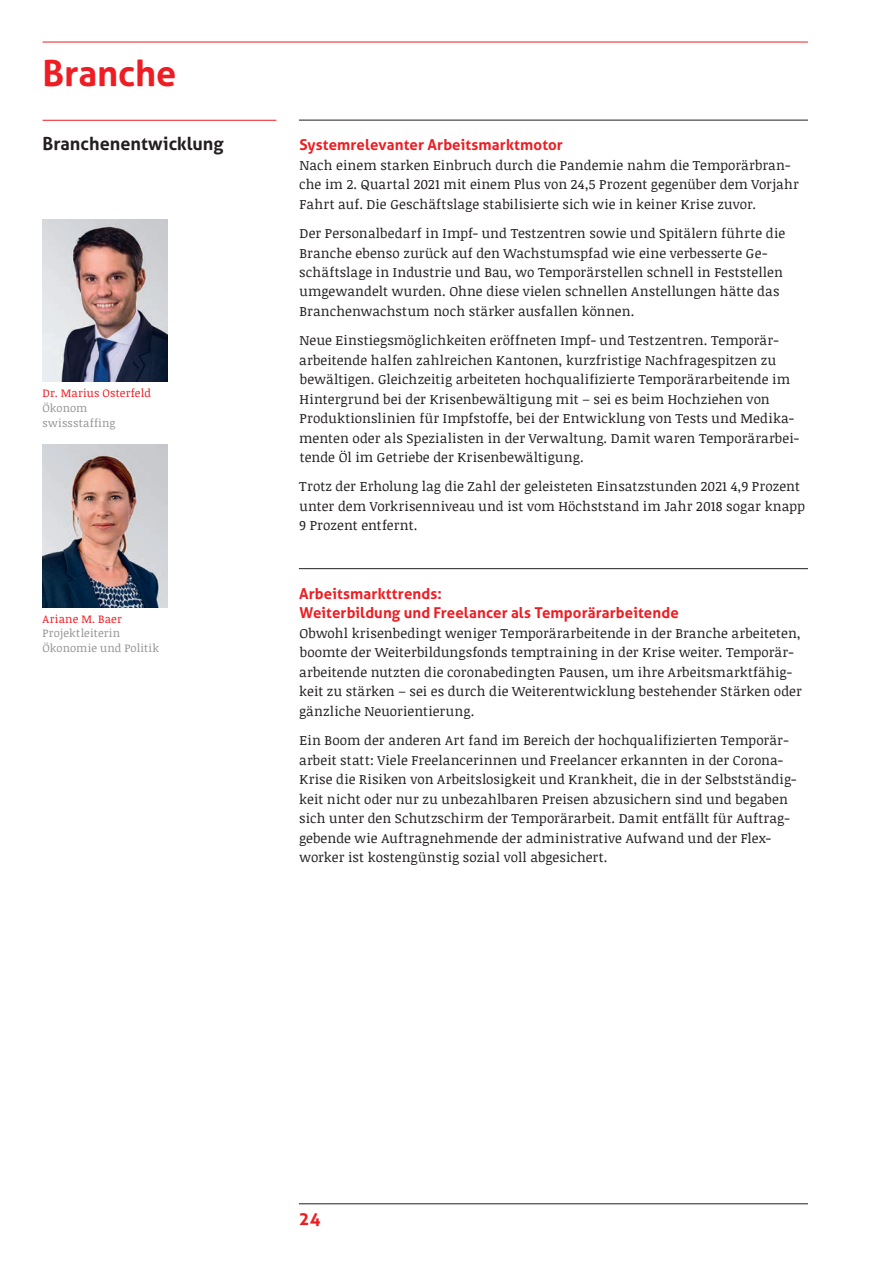
<style>
.page{position:relative;width:893px;height:1263px;background:#fff}
.page>*{position:absolute;margin:0;border:0;box-sizing:border-box;transform-origin:0 0}
.t1{font:700 36px "Aller";letter-spacing:-.005em;color:#ee1d23}
.t2{font:700 18px "Aller";color:#231f20}
.t3{font:700 18px "Aller";color:#ee1d23}
.t4{font:700 15px/19.5px "Aller";letter-spacing:.01em;color:#ee1d23}
.t5{font:13.5px/19.5px "Noticia Text";letter-spacing:.01em;color:#231f20}
.t6{font:11.25px/14.7px "Noticia Text";letter-spacing:.015em;color:#939598}
.t7{font:11.25px "Noticia Text";letter-spacing:.015em;color:#ee1d23}
</style>
<div class="page">
<img style="left:43px;top:219px;width:124px;height:162px">
<img style="left:43px;top:444px;width:124px;height:163px">
<hr style="left:299px;top:1203px;width:509px;height:1px;background:#231f20">
<hr style="left:43px;top:42px;width:765px;height:1px;background:#ee1d23">
<hr style="left:299px;top:120px;width:509px;height:1px;background:#231f20">
<hr style="left:299px;top:568px;width:509px;height:1px;background:#231f20">
<hr style="left:43px;top:120px;width:233px;height:1px;background:#ee1d23">
<h1 class="t1" style="left:43px;top:51px;width:135px">Branche</h1>
<h2 class="t2" style="left:43px;top:133px;width:183px">Branchenentwicklung</h2>
<p class="t7" style="left:43px;top:385px;width:110px">Dr. Marius Osterfeld</p>
<p class="t6" style="left:43px;top:400px;width:75px">Ökonom swissstaffing</p>
<p class="t7" style="left:43px;top:611px;width:81px">Ariane M. Baer</p>
<p class="t6" style="left:43px;top:626px;width:118px">Projektleiterin<br>Ökonomie und Politik</p>
<p class="t4" style="left:299px;top:135px;width:265px">Systemrelevanter Arbeitsmarktmotor</p>
<p class="t5" style="left:299px;top:155px;width:501px">Nach einem starken Einbruch durch die Pandemie nahm die Temporärbran&shy;che im 2. Quartal 2021 mit einem Plus von 24,5 Prozent gegenüber dem Vorjahr<br>Fahrt auf. Die Geschäftslage stabilisierte sich wie in keiner Krise zuvor.</p>
<p class="t5" style="left:299px;top:223px;width:487px">Der Personalbedarf in Impf- und Testzentren sowie und Spitälern führte die Branche ebenso zurück auf den Wachstumspfad wie eine verbesserte Ge&shy;schäftslage in Industrie und Bau, wo Temporärstellen schnell in Feststellen umgewandelt wurden. Ohne diese vielen schnellen Anstellungen hätte das Branchenwachstum noch stärker ausfallen können.</p>
<p class="t5" style="left:299px;top:330px;width:501px">Neue Einstiegsmöglichkeiten eröffneten Impf- und Testzentren. Temporär&shy;arbeitende halfen zahlreichen Kantonen, kurzfristige Nachfragespitzen zu bewältigen. Gleichzeitig arbeiteten hochqualifizierte Temporärarbeitende im Hintergrund bei der Krisenbewältigung mit – sei es beim Hochziehen von Produktionslinien für Impfstoffe, bei der Entwicklung von Tests und Medika&shy;menten oder als Spezialisten in der Verwaltung. Damit waren Temporärarbei&shy;tende Öl im Getriebe der Krisenbewältigung.</p>
<p class="t5" style="left:299px;top:476px;width:507px">Trotz der Erholung lag die Zahl der geleisteten Einsatzstunden 2021 4,9 Prozent unter dem Vorkrisenniveau und ist vom Höchststand im Jahr 2018 sogar knapp<br>9 Prozent entfernt.</p>
<p class="t4" style="left:299px;top:584px;width:381px">Arbeitsmarkttrends:<br>Weiterbildung und Freelancer als Temporärarbeitende</p>
<p class="t5" style="left:299px;top:623px;width:504px">Obwohl krisenbedingt weniger Temporärarbeitende in der Branche arbeiteten, boomte der Weiterbildungsfonds temptraining in der Krise weiter. Temporär&shy;arbeitende nutzten die coronabedingten Pausen, um ihre Arbeitsmarktfähig&shy;keit zu stärken – sei es durch die Weiterentwicklung bestehender Stärken oder gänzliche Neuorientierung.</p>
<p class="t5" style="left:299px;top:730px;width:499px">Ein Boom der anderen Art fand im Bereich der hochqualifizierten Temporär&shy;arbeit statt: Viele Freelancerinnen und Freelancer erkannten in der Corona-Krise die Risiken von Arbeitslosigkeit und Krankheit, die in der Selbstständig&shy;keit nicht oder nur zu unbezahlbaren Preisen abzusichern sind und begaben sich unter den Schutzschirm der Temporärarbeit. Damit entfällt für Auftrag&shy;gebende wie Auftragnehmende der administrative Aufwand und der Flex&shy;worker ist kostengünstig sozial voll abgesichert.</p>
<h2 class="t3" style="left:299px;top:1208px;width:23px">24</h2>
</div>
